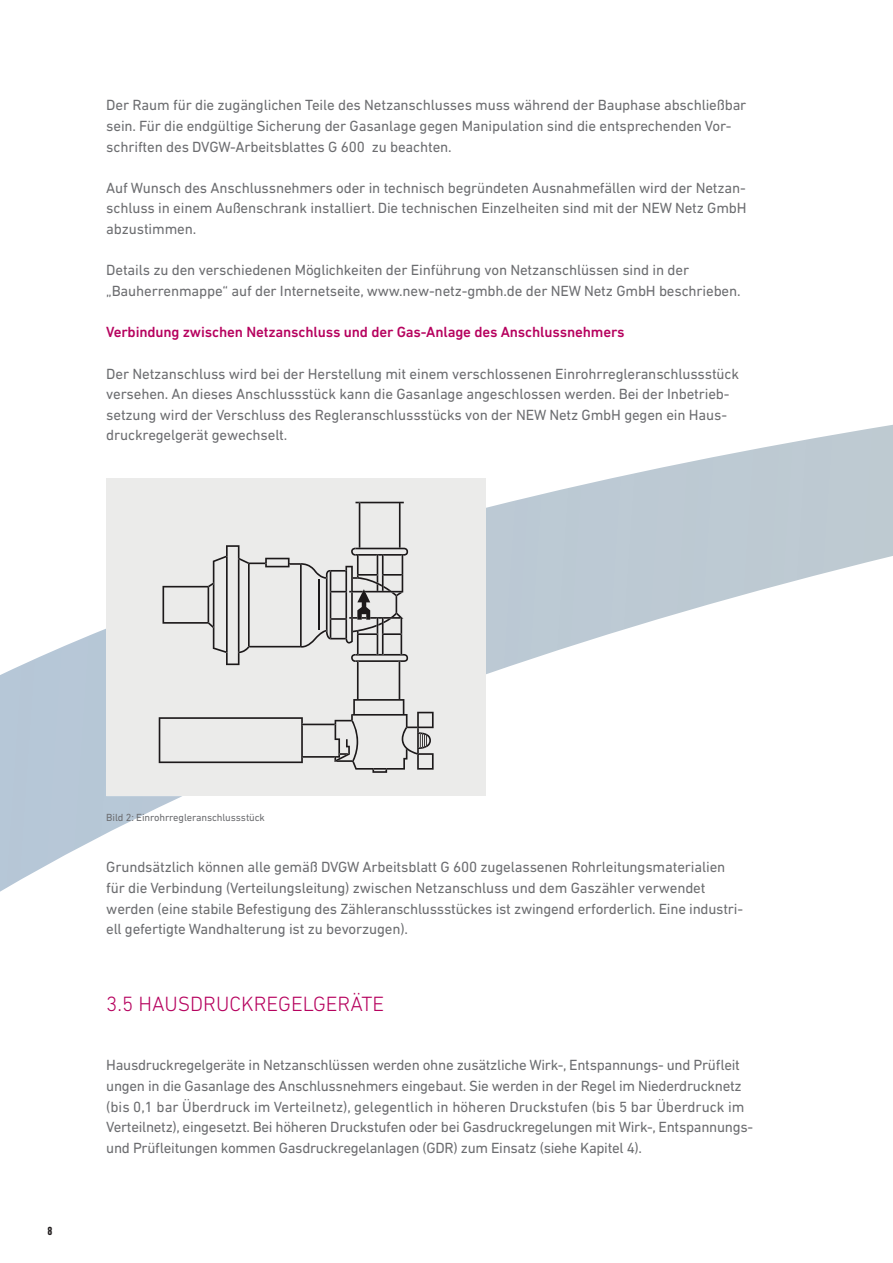
<style>
.page{position:relative;width:893px;height:1263px;background:#fff}
.page>*{position:absolute;margin:0;border:0;box-sizing:border-box;transform-origin:0 0}
.t1{font:300 21px "DIN Next LT Pro";color:#b6025e}
.t2{font:15px/20.7px "DIN Next LT Pro";letter-spacing:-.01em;color:#6c6d70}
.t3{font:500 15px "DIN Next LT Pro";letter-spacing:-.01em;color:#b6025e}
.t4{font:700 condensed 12px "DIN Next LT Pro";color:#231f20}
.t5{font:10.5px "DIN Next LT Pro";letter-spacing:-.01em;color:#6c6d70}
</style>
<div class="page">
<svg style="left:0;top:425px;width:893px;height:467px"></svg>
<div style="left:106px;top:478px;width:380px;height:318px;background:#ebebea"></div>
<svg style="left:159px;top:502px;width:275px;height:271px"></svg>
<p class="t2" style="left:106px;top:95px;width:642px">Der Raum für die zugänglichen Teile des Netzanschlusses muss während der Bauphase abschließbar sein. Für die endgültige Sicherung der Gasanlage gegen Manipulation sind die entsprechenden Vor&shy;schriften des DVGW-Arbeitsblattes G 600 zu beachten.</p>
<p class="t2" style="left:106px;top:177px;width:642px;text-align:justify">Auf Wunsch des Anschlussnehmers oder in technisch begründeten Ausnahmefällen wird der Netzan&shy;schluss in einem Außenschrank installiert. Die technischen Einzelheiten sind mit der NEW Netz GmbH abzustimmen.</p>
<p class="t2" style="left:106px;top:260px;width:636px">Details zu den verschiedenen Möglichkeiten der Einführung von Netzanschlüssen sind in der „Bauherrenmappe“ auf der Internetseite, www.new-netz-gmbh.de der NEW Netz GmbH beschrieben.</p>
<p class="t3" style="left:106px;top:323px;width:520px">Verbindung zwischen Netzanschluss und der Gas-Anlage des Anschlussnehmers</p>
<p class="t2" style="left:106px;top:363px;width:634px">Der Netzanschluss wird bei der Herstellung mit einem verschlossenen Einrohrregleranschlussstück versehen. An dieses Anschlussstück kann die Gasanlage angeschlossen werden. Bei der Inbetrieb&shy;setzung wird der Verschluss des Regleranschlussstücks von der NEW Netz GmbH gegen ein Haus&shy;druckregelgerät gewechselt.</p>
<p class="t4" style="left:48px;top:1224px;width:6px">8</p>
<p class="t5" style="left:106px;top:811px;width:160px">Bild 2: Einrohrregleranschlussstück</p>
<p class="t2" style="left:106px;top:857px;width:638px">Grundsätzlich können alle gemäß DVGW Arbeitsblatt G 600 zugelassenen Rohrleitungsmaterialien für die Verbindung (Verteilungsleitung) zwischen Netzanschluss und dem Gaszähler verwendet werden (eine stabile Befestigung des Zähleranschlussstückes ist zwingend erforderlich. Eine industri&shy;ell gefertigte Wandhalterung ist zu bevorzugen).</p>
<h1 class="t1" style="left:106px;top:992px;width:279px">3.5 HAUSDRUCKREGELGERÄTE</h1>
<p class="t2" style="left:106px;top:1055px;width:648px">Hausdruckregelgeräte in Netzanschlüssen werden ohne zusätzliche Wirk-, Entspannungs- und Prüfleit ungen in die Gasanlage des Anschlussnehmers eingebaut. Sie werden in der Regel im Niederdrucknetz (bis 0,1 bar Überdruck im Verteilnetz), gelegentlich in höheren Druckstufen (bis 5 bar Überdruck im Verteilnetz), eingesetzt. Bei höheren Druckstufen oder bei Gasdruckregelungen mit Wirk-, Entspannungs&shy;und Prüfleitungen kommen Gasdruckregelanlagen (GDR) zum Einsatz (siehe Kapitel 4).</p>
</div>
